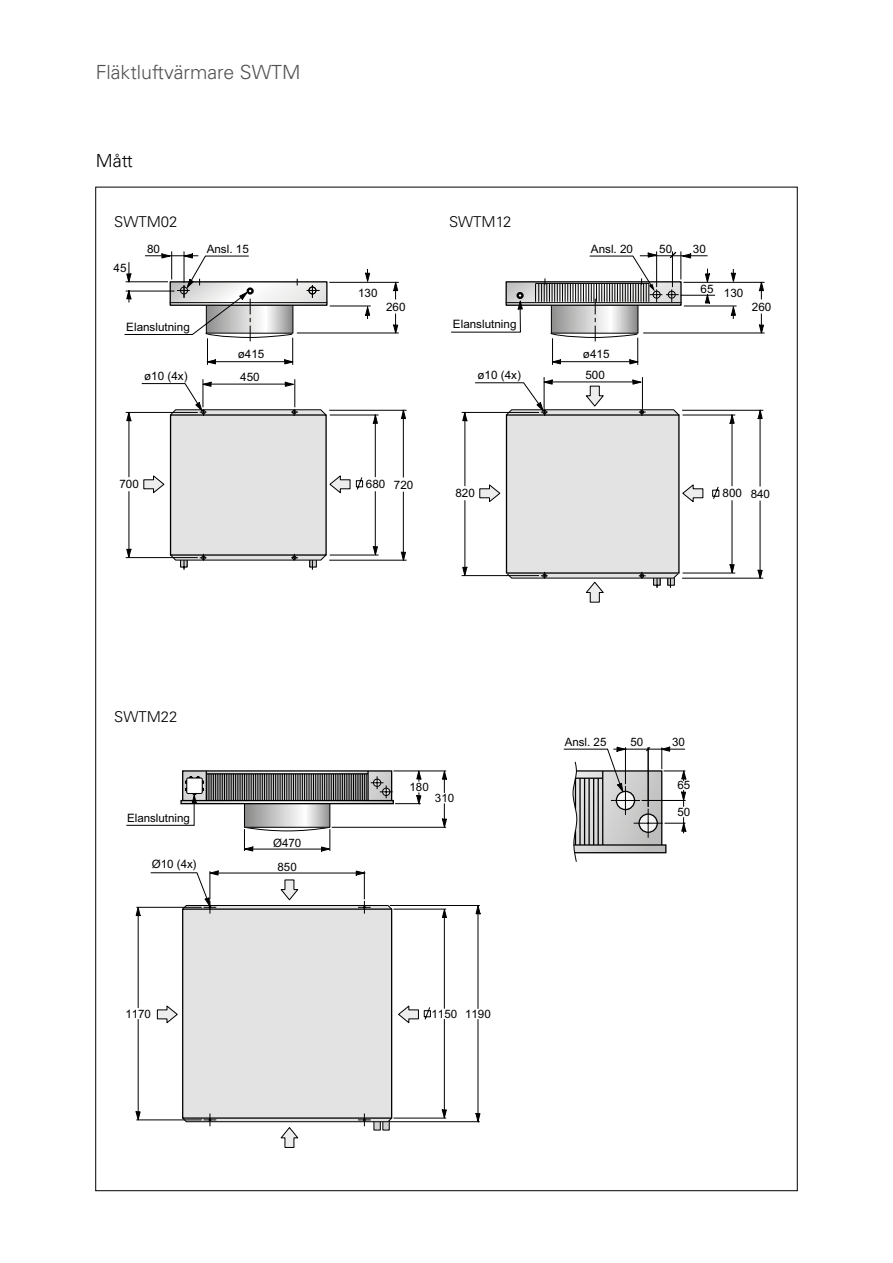
<style>
.page{position:relative;width:893px;height:1263px;background:#fff}
.page>*{position:absolute;margin:0;border:0;box-sizing:border-box;transform-origin:0 0}
.t1{font:300 19.5px "Univers";color:#525251}
.t2{font:300 18px "Univers";color:#000}
.t3{font:300 15px "Univers";color:#000}
.t4{font:11.55px "Arial";color:#000}
</style>
<div class="page">
<div style="left:171px;top:415px;width:155px;height:140px;background:#e3e3e3"></div>
<hr style="left:330px;top:555px;width:48px;height:1px;background:#000">
<hr style="left:375px;top:492px;width:1px;height:61px;background:#000">
<svg style="left:373px;top:546px;width:5px;height:10px"></svg>
<hr style="left:126px;top:557px;width:71px;height:1px;background:#000">
<hr style="left:129px;top:492px;width:1px;height:64px;background:#000">
<svg style="left:126px;top:549px;width:5px;height:10px"></svg>
<hr style="left:330px;top:560px;width:76px;height:1px;background:#000">
<hr style="left:403px;top:492px;width:1px;height:67px;background:#000">
<svg style="left:401px;top:552px;width:5px;height:9px"></svg>
<svg style="left:170px;top:554px;width:157px;height:15px"></svg>
<hr style="left:683px;top:410px;width:80px;height:1px;background:#000">
<hr style="left:683px;top:578px;width:80px;height:1px;background:#000">
<hr style="left:760px;top:501px;width:1px;height:76px;background:#000">
<hr style="left:760px;top:410px;width:1px;height:76px;background:#000">
<svg style="left:758px;top:570px;width:5px;height:9px"></svg>
<svg style="left:758px;top:409px;width:5px;height:10px"></svg>
<hr style="left:684px;top:282px;width:80px;height:1px;background:#000">
<hr style="left:644px;top:333px;width:120px;height:1px;background:#000">
<svg style="left:759px;top:314px;width:5px;height:20px"></svg>
<svg style="left:759px;top:281px;width:5px;height:18px"></svg>
<svg style="left:461px;top:252px;width:275px;height:350px"></svg>
<svg style="left:125px;top:252px;width:246px;height:241px"></svg>
<hr style="left:170px;top:302px;width:157px;height:1px;background:#000">
<svg style="left:356px;top:279px;width:363px;height:220px"></svg>
<div style="left:183px;top:909px;width:209px;height:209px;background:#e3e3e3"></div>
<hr style="left:478px;top:1019px;width:1px;height:98px;background:#000">
<hr style="left:478px;top:910px;width:1px;height:99px;background:#000">
<hr style="left:390px;top:1121px;width:90px;height:1px;background:#000">
<hr style="left:390px;top:905px;width:90px;height:1px;background:#000">
<hr style="left:444px;top:1019px;width:1px;height:94px;background:#000">
<hr style="left:393px;top:1118px;width:53px;height:1px;background:#000">
<hr style="left:138px;top:1019px;width:1px;height:96px;background:#000">
<hr style="left:136px;top:1120px;width:66px;height:1px;background:#000">
<svg style="left:182px;top:1113px;width:211px;height:34px"></svg>
<svg style="left:476px;top:1113px;width:4px;height:10px"></svg>
<svg style="left:476px;top:905px;width:4px;height:9px"></svg>
<svg style="left:136px;top:1111px;width:5px;height:10px"></svg>
<svg style="left:442px;top:1109px;width:5px;height:10px"></svg>
<svg style="left:126px;top:770px;width:321px;height:253px"></svg>
<svg style="left:563px;top:747px;width:123px;height:115px"></svg>
<h1 class="t1" style="left:96px;top:61px;width:206px">Fläktluftvärmare SWTM</h1>
<h2 class="t2" style="left:96px;top:150px;width:39px">Mått</h2>
<p class="t3" style="left:114px;top:213px;width:65px">SWTM02</p>
<p class="t3" style="left:449px;top:213px;width:64px">SWTM12</p>
<p class="t4" style="left:114px;top:260px;width:14px">45</p>
<p class="t4" style="left:147px;top:242px;width:14px">80</p>
<p class="t4" style="left:207px;top:242px;width:44px">Ansl. 15</p>
<p class="t4" style="left:358px;top:286px;width:21px">130</p>
<p class="t4" style="left:386px;top:299px;width:21px">260</p>
<p class="t4" style="left:591px;top:242px;width:44px">Ansl. 20</p>
<p class="t4" style="left:659px;top:242px;width:14px">50</p>
<p class="t4" style="left:693px;top:242px;width:14px">30</p>
<p class="t4" style="left:701px;top:281px;width:14px">65</p>
<p class="t4" style="left:453px;top:317px;width:65px">Elanslutning</p>
<p class="t4" style="left:477px;top:367px;width:45px">ø10 (4x)</p>
<p class="t4" style="left:126px;top:319px;width:65px">Elanslutning</p>
<p class="t4" style="left:144px;top:368px;width:45px">ø10 (4x)</p>
<p class="t4" style="left:585px;top:367px;width:21px">500</p>
<p class="t4" style="left:583px;top:347px;width:28px">ø415</p>
<p class="t4" style="left:238px;top:347px;width:28px">ø415</p>
<p class="t4" style="left:240px;top:369px;width:21px">450</p>
<p class="t4" style="left:724px;top:286px;width:21px">130</p>
<p class="t4" style="left:752px;top:299px;width:21px">260</p>
<p class="t4" style="left:119px;top:477px;width:21px">700</p>
<p class="t4" style="left:366px;top:477px;width:21px">680</p>
<p class="t4" style="left:394px;top:477px;width:21px">720</p>
<p class="t4" style="left:455px;top:486px;width:21px">820</p>
<p class="t4" style="left:723px;top:486px;width:21px">800</p>
<p class="t4" style="left:751px;top:486px;width:21px">840</p>
<p class="t3" style="left:114px;top:708px;width:65px">SWTM22</p>
<p class="t4" style="left:127px;top:811px;width:64px">Elanslutning</p>
<p class="t4" style="left:152px;top:858px;width:46px">Ø10 (4x)</p>
<p class="t4" style="left:273px;top:836px;width:30px">Ø470</p>
<p class="t4" style="left:277px;top:860px;width:21px">850</p>
<p class="t4" style="left:565px;top:735px;width:43px">Ansl. 25</p>
<p class="t4" style="left:630px;top:735px;width:14px">50</p>
<p class="t4" style="left:672px;top:735px;width:14px">30</p>
<p class="t4" style="left:409px;top:780px;width:21px">180</p>
<p class="t4" style="left:677px;top:779px;width:14px">65</p>
<p class="t4" style="left:677px;top:805px;width:14px">50</p>
<p class="t4" style="left:435px;top:791px;width:21px">310</p>
<p class="t4" style="left:125px;top:1007px;width:27px">1170</p>
<p class="t4" style="left:431px;top:1007px;width:61px">1150 1190</p>
</div>
